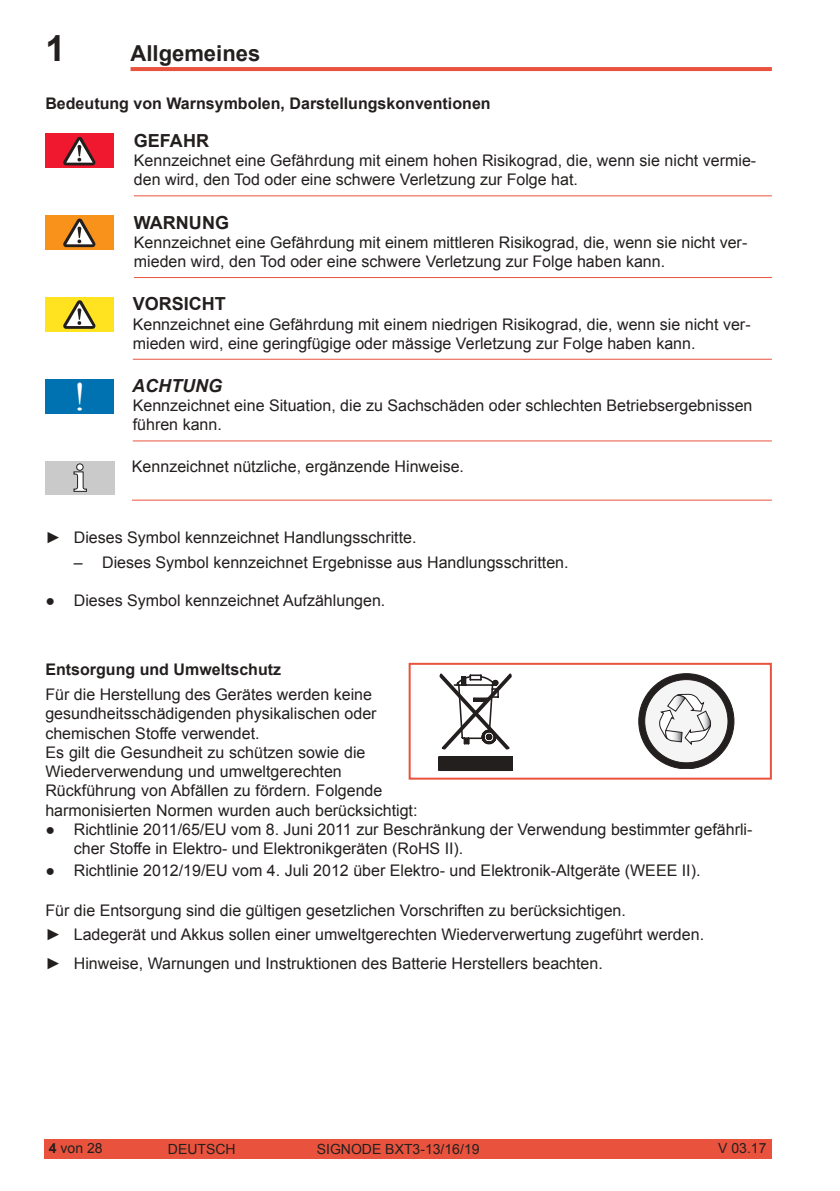
<style>
.page{position:relative;width:840px;height:1191px;background:#fff}
.page>*{position:absolute;margin:0;border:0;box-sizing:border-box;transform-origin:0 0}
.t1{font:40px "Times New Roman";color:#fff}
.t2{font:700 36px "Arial";color:#241f1f}
.t3{font:700 22px "Arial";color:#241f1f}
.t4{font:700 18px "Arial";color:#241f1f}
.t5{font:italic 700 18px "Arial";color:#241f1f}
.t6{font:16px/19.2px "Arial";color:#241f1f}
.t7{font:700 16px "Arial";color:#241f1f}
.t8{font:14px "Arial";color:#241f1f}
.s1{font-weight:700}
</style>
<div class="page">
<div style="left:45px;top:1139px;width:726px;height:20px;background:#e9533e"></div>
<hr style="left:130px;top:67px;width:641px;height:4px;background:#e9533e">
<hr style="left:134px;top:195px;width:637px;height:1px;background:#e9533e">
<div style="left:45px;top:134px;width:68px;height:34px;background:#ef182e"></div>
<svg style="left:63px;top:136px;width:33px;height:29px"></svg>
<hr style="left:134px;top:277px;width:637px;height:1px;background:#e9533e">
<div style="left:45px;top:215px;width:68px;height:34px;background:#f9921b"></div>
<svg style="left:63px;top:218px;width:33px;height:29px"></svg>
<hr style="left:133px;top:359px;width:638px;height:1px;background:#e9533e">
<div style="left:45px;top:297px;width:68px;height:34px;background:#ffe321"></div>
<svg style="left:63px;top:300px;width:33px;height:29px"></svg>
<hr style="left:133px;top:440px;width:638px;height:1px;background:#e9533e">
<hr style="left:132px;top:499px;width:639px;height:1px;background:#e9533e">
<div style="left:45px;top:460px;width:70px;height:34px;background:#cbcacb"></div>
<svg style="left:74px;top:463px;width:13px;height:29px"></svg>
<div style="left:45px;top:379px;width:68px;height:34px;background:#0071b1"></div>
<svg style="left:408px;top:662px;width:364px;height:118px"></svg>
<h2 class="t2" style="left:45px;top:25px;width:22px">1</h2>
<h3 class="t3" style="left:130px;top:39px;width:131px">Allgemeines</h3>
<p class="t7" style="left:45px;top:93px;width:446px">Bedeutung von Warnsymbolen, Darstellungskonventionen</p>
<p class="t4" style="left:134px;top:129px;width:76px">GEFAHR</p>
<p class="t6" style="left:134px;top:151px;width:623px">Kennzeichnet eine Gefährdung mit einem hohen Risikograd, die, wenn sie nicht vermie&shy;den wird, den Tod oder eine schwere Verletzung zur Folge hat.</p>
<p class="t4" style="left:134px;top:210px;width:96px">WARNUNG</p>
<p class="t6" style="left:134px;top:233px;width:614px">Kennzeichnet eine Gefährdung mit einem mittleren Risikograd, die, wenn sie nicht ver&shy;mieden wird, den Tod oder eine schwere Verletzung zur Folge haben kann.</p>
<p class="t4" style="left:133px;top:292px;width:95px">VORSICHT</p>
<p class="t6" style="left:133px;top:314px;width:619px">Kennzeichnet eine Gefährdung mit einem niedrigen Risikograd, die, wenn sie nicht ver&shy;mieden wird, eine geringfügige oder mässige Verletzung zur Folge haben kann.</p>
<p class="t5" style="left:132px;top:374px;width:91px">ACHTUNG</p>
<p class="t6" style="left:133px;top:396px;width:620px">Kennzeichnet eine Situation, die zu Sachschäden oder schlechten Betriebsergebnissen führen kann.</p>
<p class="t6" style="left:132px;top:457px;width:333px">Kennzeichnet nützliche, ergänzende Hinweise.</p>
<h1 class="t1" style="left:73px;top:370px;width:15px">!</h1>
<p class="t6" style="left:45px;top:528px;width:372px">► Dieses Symbol kennzeichnet Handlungsschritte.</p>
<p class="t6" style="left:74px;top:553px;width:496px">– Dieses Symbol kennzeichnet Ergebnisse aus Handlungsschritten.</p>
<p class="t6" style="left:45px;top:591px;width:341px">● Dieses Symbol kennzeichnet Aufzählungen.</p>
<p class="t7" style="left:45px;top:659px;width:237px">Entsorgung und Umweltschutz</p>
<p class="t6" style="left:45px;top:685px;width:373px">Für die Herstellung des Gerätes werden keine gesundheitsschädigenden physikalischen oder chemischen Stoffe verwendet.<br>Es gilt die Gesundheit zu schützen sowie die Wiederverwendung und umweltgerechten Rückführung von Abfällen zu fördern. Folgende harmonisierten Normen wurden auch berücksichtigt:</p>
<p class="t6" style="left:74px;top:819px;width:679px;text-indent:-28px">● Richtlinie 2011/65/EU vom 8. Juni 2011 zur Beschränkung der Verwendung bestimmter gefährli&shy;cher Stoffe in Elektro- und Elektronikgeräten (RoHS II).</p>
<p class="t6" style="left:45px;top:860px;width:656px">● Richtlinie 2012/19/EU vom 4. Juli 2012 über Elektro- und Elektronik-Altgeräte (WEEE II).</p>
<p class="t6" style="left:45px;top:899px;width:659px;line-height:23.2px">Für die Entsorgung sind die gültigen gesetzlichen Vorschriften zu berücksichtigen.<br>► Ladegerät und Akkus sollen einer umweltgerechten Wiederverwertung zugeführt werden.</p>
<p class="t6" style="left:45px;top:953px;width:558px">► Hinweise, Warnungen und Instruktionen des Batterie Herstellers beachten.</p>
<p class="t8" style="left:49px;top:1138px;width:55px"><span class="s1">4</span> von 28</p>
<p class="t8" style="left:168px;top:1140px;width:69px">DEUTSCH</p>
<p class="t8" style="left:316px;top:1140px;width:164px">SIGNODE BXT3-13/16/19</p>
<p class="t8" style="left:717px;top:1139px;width:50px">V 03.17</p>
</div>
